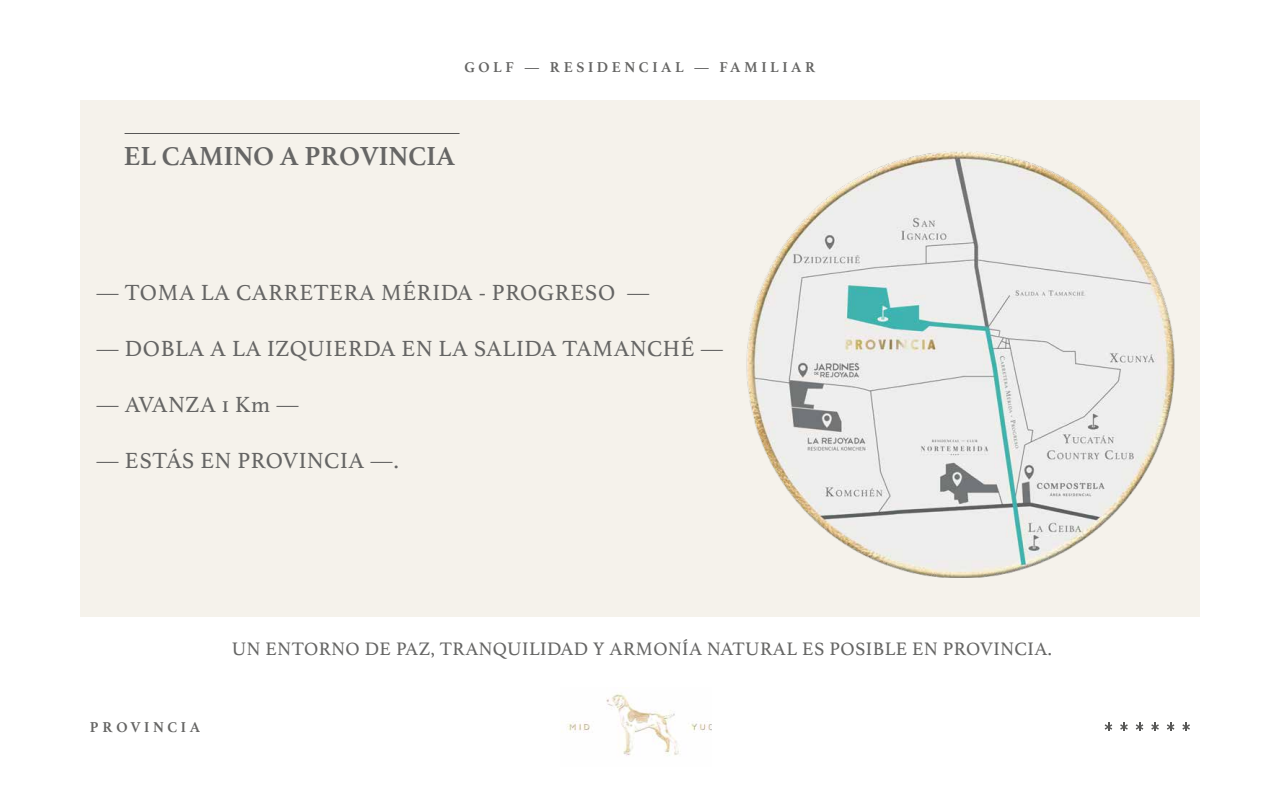
<style>
.page{position:relative;width:1280px;height:800px;background:#fff}
.page>*{position:absolute;margin:0;border:0;box-sizing:border-box;transform-origin:0 0}
.t1{font:700 27.4px "Athelas";color:#666665}
.t2{font:23px "Athelas";letter-spacing:.025em;color:#656564}
.t3{font:19px "Athelas";letter-spacing:.025em;color:#656564}
.t4{font:700 15px "Athelas";letter-spacing:.24em;color:#656564}
</style>
<div class="page">
<svg style="left:1105px;top:723px;width:7px;height:8px"></svg>
<svg style="left:1120px;top:723px;width:8px;height:8px"></svg>
<svg style="left:1136px;top:723px;width:7px;height:8px"></svg>
<svg style="left:1151px;top:723px;width:8px;height:8px"></svg>
<svg style="left:1167px;top:723px;width:7px;height:8px"></svg>
<svg style="left:1182px;top:723px;width:8px;height:8px"></svg>
<img style="left:561px;top:693px;width:151px;height:63px">
<div style="left:80px;top:100px;width:1120px;height:517px;background:#f5f2eb"></div>
<hr style="left:125px;top:133px;width:335px;height:1px;background:#575756">
<img style="left:746px;top:151px;width:429px;height:427px">
<p class="t4" style="left:464px;top:55px;width:353px">GOLF — RESIDENCIAL — FAMILIAR</p>
<p class="t1" style="left:124px;top:133px;width:333px">EL CAMINO A PROVINCIA</p>
<p class="t2" style="left:96px;top:274px;width:555px">— TOMA LA CARRETERA MÉRIDA - PROGRESO —</p>
<p class="t2" style="left:96px;top:330px;width:629px">— DOBLA A LA IZQUIERDA EN LA SALIDA TAMANCHÉ —</p>
<p class="t2" style="left:96px;top:386px;width:205px">— AVANZA 1 Km —</p>
<p class="t2" style="left:96px;top:442px;width:304px">— ESTÁS EN PROVINCIA —.</p>
<p class="t4" style="left:90px;top:715px;width:112px">PROVINCIA</p>
<p class="t3" style="left:232px;top:633px;width:822px">UN ENTORNO DE PAZ, TRANQUILIDAD Y ARMONÍA NATURAL ES POSIBLE EN PROVINCIA.</p>
</div>
